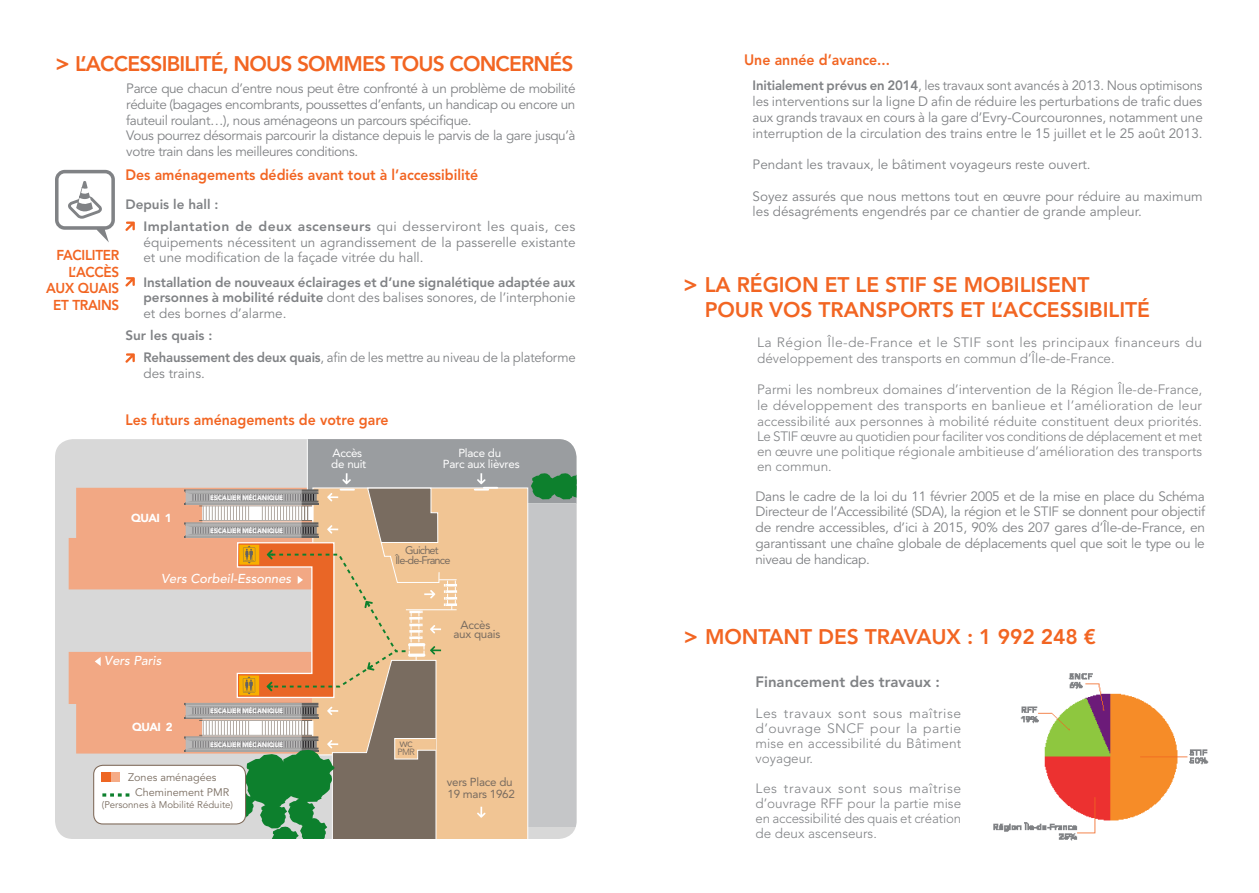
<style>
.page{position:relative;width:1259px;height:893px;background:#fff}
.page>*{position:absolute;margin:0;border:0;box-sizing:border-box;transform-origin:0 0}
.t1{font:800 21px/25.2px "Avenir";letter-spacing:-.005em;color:#f26522}
.t2{font:800 15px "Avenir";color:#f26522;scale:.94 1}
.t3{font:800 15px "Avenir";color:#808285}
.t4{font:800 14.25px/16.5px "Avenir";letter-spacing:-.02em;color:#f26522;text-align:right;scale:.95 1}
.t5{font:13.5px/15.8px "Avenir";letter-spacing:-.015em;color:#808285}
.t6{font:300 13.5px/15px "Avenir";color:#808285;text-align:justify}
.t7{font:800 13.5px/15.8px "Avenir";color:#808285;text-align:justify}
.t8{font:300 13.5px/15.8px "Avenir";letter-spacing:.02em;color:#808285}
.t9{font:800 13.5px/22.2px "Avenir";letter-spacing:.025em;color:#808285}
.t10{font:italic 500 12.9px "Avenir";color:#fff}
.t11{font:11.55px/9.6px "Avenir";letter-spacing:-.02em;color:#796c60;text-align:center}
.t12{font:11.55px/11.6px "Avenir";letter-spacing:-.02em;color:#fff}
.t13{font:900 11.55px "Avenir";letter-spacing:-.055em;color:#fff}
.t14{font:11.55px "Avenir";color:#796c60}
.t15{font:10.95px/15.5px "Avenir";color:#796c60}
.t16{font:10.95px/10.4px "Avenir";letter-spacing:-.075em;color:#796c60;text-align:center}
.t17{font:9.6px "Avenir";color:#796c60}
.t18{font:9px "Avenir";color:#796c60}
.t19{font:900 6.45px "Avenir";letter-spacing:-.005em;color:#fff}
.s1{font-size:22.5px}
.s2{font-weight:400}
.s3{font-weight:800}
.s4{font-family:"Avenir LT Std"}
</style>
<div class="page">
<img style="left:993px;top:673px;width:216px;height:168px">
<div style="left:55px;top:439px;width:521px;height:400px;background:#d8d8d8;border-radius:18px"></div>
<svg style="left:68px;top:439px;width:508px;height:400px"></svg>
<svg style="left:55px;top:170px;width:60px;height:72px"></svg>
<svg style="left:125px;top:222px;width:10px;height:9px"></svg>
<svg style="left:125px;top:353px;width:10px;height:10px"></svg>
<svg style="left:125px;top:277px;width:10px;height:9px"></svg>
<h1 class="t1" style="left:55px;top:51px;width:195px"><span class="s1">&gt;</span> L’accessibilité, nou</h1>
<h1 class="t1" style="left:280px;top:51px;width:47px">s somm</h1>
<h1 class="t1" style="left:362px;top:51px;width:44px">es tou</h1>
<h1 class="t1" style="left:433px;top:51px;width:33px">s conc</h1>
<h1 class="t1" style="left:509px;top:51px;width:66px">ern és</h1>
<p class="t5" style="left:126px;top:81px;width:451px">Parce que chacun d’entre nous peut être confronté à un problème de mobilité réduite (bagages encombrants, poussettes d’enfants, un handicap ou encore un fauteuil roulant…), nous aménageons un parcours spécifique.<br>Vous pourrez désormais parcourir la distance depuis le parvis de la gare jusqu’à votre train dans les meilleures conditions.</p>
<p class="t2" style="left:125px;top:166px;width:377px">Des aménagements dédiés avant tout à l’accessibilité</p>
<p class="t9" style="left:143px;top:193px;width:433px;text-indent:-18px">Depuis le hall :<br>Implantation de deux ascenseurs <span class="s2">qui desserviront les quais, ces</span></p>
<p class="t5" style="left:143px;top:234px;width:434px">équipements nécessitent un agrandissement de la passerelle existante et une modification de la façade vitrée du hall.</p>
<p class="t7" style="left:143px;top:274px;width:433px">Installation de nouveaux éclairages et d’une signalétique adaptée aux personnes à mobilité réduite <span class="s2">dont des balises sonores, de l’interphonie et des bornes d’alarme.</span></p>
<p class="t5" style="left:143px;top:325px;width:434px;line-height:22px;text-indent:-18px"><span class="s3">Sur les quais :<br>Rehaussement des deux quais</span>, afin de les mettre au niveau de la plateforme</p>
<p class="t5" style="left:143px;top:366px;width:63px">des trains.</p>
<p class="t2" style="left:125px;top:411px;width:281px">Les futurs aménagements de votre gare</p>
<p class="t4" style="left:56px;top:247px;width:25px">Facilit</p>
<p class="t4" style="left:46px;top:247px;width:79px">er<br>l’acc ès<br>aux quais et trains</p>
<p class="t13" style="left:131px;top:511px;width:42px">QUAI 1</p>
<p class="t19" style="left:210px;top:494px;width:75px">ESCALIER MÉCANIQUE</p>
<p class="t19" style="left:210px;top:526px;width:75px">ESCALIER MÉCANIQUE</p>
<p class="t10" style="left:161px;top:571px;width:132px">Vers Corbeil-Essonnes</p>
<p class="t10" style="left:104px;top:653px;width:59px">Vers Paris</p>
<p class="t13" style="left:132px;top:720px;width:42px">QUAI 2</p>
<p class="t19" style="left:210px;top:707px;width:75px">ESCALIER MÉCANIQUE</p>
<p class="t19" style="left:210px;top:741px;width:75px">ESCALIER MÉCANIQUE</p>
<p class="t15" style="left:135px;top:770px;width:96px;text-indent:-7px">Zones aménagées<br>Cheminement PMR</p>
<p class="t17" style="left:102px;top:799px;width:133px">(Personnes à Mobilité Réduite)</p>
<p class="t12" style="left:331px;top:447px;width:37px">Accès de nuit</p>
<p class="t12" style="left:443px;top:447px;width:78px;text-align:center">Place du<br>Parc aux lièvres</p>
<p class="t16" style="left:396px;top:545px;width:56px">Guichet<br>Île-de-France</p>
<p class="t11" style="left:453px;top:620px;width:48px">Accès aux quais</p>
<p class="t14" style="left:399px;top:737px;width:15px">wc</p>
<p class="t18" style="left:397px;top:747px;width:19px">PMR</p>
<p class="t11" style="left:447px;top:776px;width:70px;line-height:11.6px;text-align:left">vers Place du<br>19 mars 1962</p>
<p class="t2" style="left:744px;top:51px;width:156px">Une année d’avance...</p>
<p class="t5" style="left:752px;top:78px;width:452px;text-align:justify"><span class="s3">Initialement prévus en 2014</span>, les travaux sont avancés à 2013. Nous optimisons les interventions sur la ligne D afin de réduire les perturbations de trafic dues aux grands travaux en cours à la gare d’Evry-Courcouronnes, notamment une interruption de la circulation des trains entre le 15 juillet et le 25 août 2013.</p>
<p class="t5" style="left:752px;top:157px;width:339px">Pendant les travaux, le bâtiment voyageurs reste ouvert.</p>
<p class="t5" style="left:752px;top:188px;width:451px">Soyez assurés que nous mettons tout en œuvre pour réduire au maximum les désagréments engendrés par ce chantier de grande ampleur.</p>
<h1 class="t1" style="left:683px;top:272px;width:94px"><span class="s1">&gt;</span> La Région</h1>
<h1 class="t1" style="left:705px;top:272px;width:444px;text-indent:120px">ET LE STIF se mobiliseNT<br>pou r vos transpo rts ET L’ACCESS IBILITÉ</h1>
<p class="t8" style="left:757px;top:334px;width:446px">La Région Île-de-France et le STIF sont les principaux financeurs du développement des transports en commun d’Île-de-France.</p>
<p class="t6" style="left:757px;top:382px;width:447px">Parmi les nombreux domaines d’intervention de la Région Île-de-France, le développement des transports en banlieue et l’amélioration de leur accessibilité aux personnes à mobilité réduite constituent deux priorités.<br>Le STIF œuvre au quotidien pour faciliter vos conditions de déplacement et met en œuvre une politique régionale ambitieuse d’amélioration des transports en commun.</p>
<p class="t5" style="left:755px;top:488px;width:451px;text-align:justify">Dans le cadre de la loi du 11 février 2005 et de la mise en place du Schéma Directeur de l’Accessibilité (SDA), la région et le STIF se donnent pour objectif de rendre accessibles, d’ici à 2015, 90% des 207 gares d’Île-de-France, en garantissant une chaîne globale de déplacements quel que soit le type ou le niveau de handicap.</p>
<h1 class="t1" style="left:683px;top:624px;width:149px"><span class="s1">&gt;</span> MONTANT DES</h1>
<h1 class="t1" style="left:865px;top:624px;width:233px">TRAVAUX : 1 992 248 <span class="s4">€</span></h1>
<p class="t3" style="left:755px;top:673px;width:186px">Financement des travaux :</p>
<p class="t6" style="left:755px;top:706px;width:207px">Les travaux sont sous maîtrise d’ouvrage SNCF pour la partie mise en accessibilité du Bâtiment voyageur.</p>
<p class="t6" style="left:755px;top:781px;width:207px">Les travaux sont sous maîtrise d’ouvrage RFF pour la partie mise en accessibilité des quais et création de deux ascenseurs.</p>
</div>
